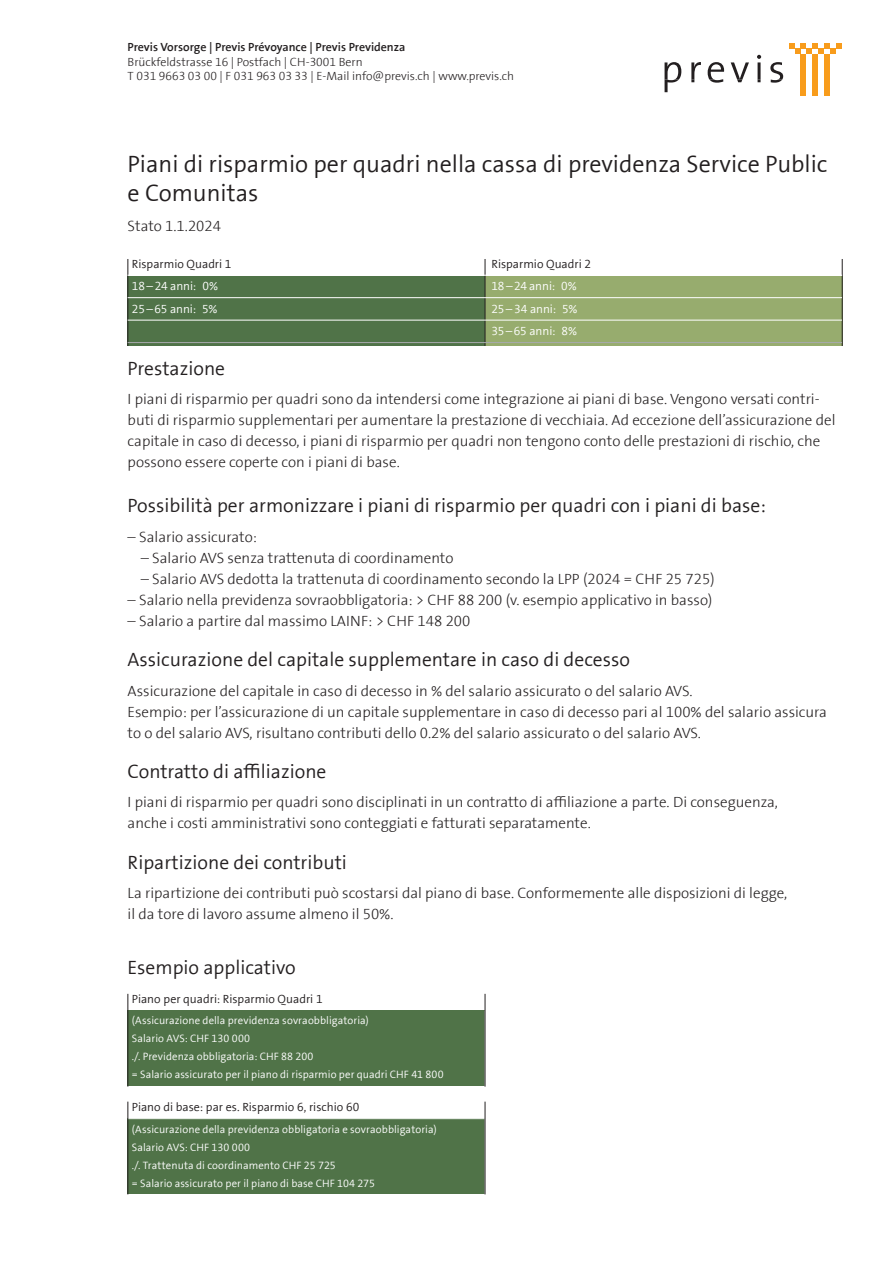
<style>
.page{position:relative;width:885px;height:1263px;background:#fff}
.page>*{position:absolute;margin:0;border:0;box-sizing:border-box;transform-origin:0 0}
.titel_17_previs{font:300 24px/28.8px "Previs The Sans";color:#231f20}
.titel_13_bold_previs{font:300 19.5px "Previs The Sans";color:#231f20}
.text_10_14_E_previs{font:300 19.5px "Previs The Sans";color:#231f20}
.text_10_14_E_previs-2{font:300 15px/21px "Previs The Sans";color:#231f20}
.titel_17_previs-2{font:300 15px "Previs The Sans";color:#231f20}
._8_light_Linien{font:300 12px "Previs The Sans";color:#231f20}
.t1{font:300 12px/14.4px "Previs The Sans";letter-spacing:-.005em;color:#231f20}
._8_light_Linien-2{font:300 12px "Previs The Sans";letter-spacing:-.005em;color:#fff}
.t2{font:300 12px "Previs The Sans";color:#231f20}
._8_light_Linien-3{font:300 10.8px/18px "Previs The Sans";letter-spacing:.005em;color:#fff}
.s1{font-style:inherit}
</style>
<div class="page">
<div style="left:128px;top:276px;width:357px;height:70px;background:#507348"></div>
<div style="left:485px;top:276px;width:357px;height:70px;background:#97ac6e"></div>
<hr style="left:484px;top:259px;width:1px;height:87px;background:#231f20">
<hr style="left:128px;top:259px;width:1px;height:87px;background:#231f20">
<div style="left:128px;top:1010px;width:357px;height:85px;background:#507348"></div>
<div style="left:128px;top:1119px;width:357px;height:85px;background:#507348"></div>
<div style="left:124px;top:1086px;width:365px;height:13px;background:#fff"></div>
<div style="left:124px;top:1194px;width:364px;height:19px;background:#fff"></div>
<hr style="left:484px;top:994px;width:1px;height:92px;background:#231f20">
<hr style="left:128px;top:994px;width:1px;height:92px;background:#231f20">
<hr style="left:484px;top:1101px;width:1px;height:93px;background:#231f20">
<hr style="left:128px;top:1101px;width:1px;height:93px;background:#231f20">
<hr style="left:841px;top:259px;width:1px;height:87px;background:#231f20">
<div style="left:800px;top:54px;width:6px;height:42px;background:#f89c1c"></div>
<div style="left:812px;top:54px;width:6px;height:42px;background:#f89c1c"></div>
<div style="left:824px;top:54px;width:6px;height:42px;background:#f89c1c"></div>
<svg style="left:664px;top:43px;width:178px;height:49px"></svg>
<hr style="left:128px;top:275px;width:713px;height:1px;background:#fff">
<hr style="left:128px;top:297px;width:713px;height:1px;background:#fff">
<hr style="left:128px;top:320px;width:713px;height:1px;background:#fff">
<hr style="left:128px;top:342px;width:713px;height:1px;background:#a8a9ad">
<p class="t1" style="left:128px;top:41px;width:279px">Previs Vorsorge | Previs Prévoyance | Previs Previdenza<br><span class="s1">Brückfeldstrasse 16 | Postfach | CH-3001 Bern</span></p>
<p class="t2" style="left:128px;top:70px;width:388px">T 031 9663 03 00 | F 031 963 03 33 | E-Mail info@previs.ch | www.previs.ch</p>
<p class="titel_17_previs" style="left:128px;top:151px;width:701px">Piani di risparmio per quadri nella cassa di previdenza Service Public e Comunitas</p>
<p class="titel_17_previs-2" style="left:128px;top:218px;width:95px">Stato 1.1.2024</p>
<p class="_8_light_Linien" style="left:132px;top:258px;width:101px">Risparmio Quadri 1</p>
<p class="_8_light_Linien" style="left:491px;top:258px;width:101px">Risparmio Quadri 2</p>
<p class="_8_light_Linien-2" style="left:132px;top:280px;width:88px">18–24 anni: 0%</p>
<p class="_8_light_Linien-2" style="left:491px;top:280px;width:87px">18–24 anni: 0%</p>
<p class="_8_light_Linien-2" style="left:132px;top:302px;width:87px">25–65 anni: 5%</p>
<p class="_8_light_Linien-2" style="left:491px;top:302px;width:87px">25–34 anni: 5%</p>
<p class="_8_light_Linien-2" style="left:491px;top:325px;width:87px">35–65 anni: 8%</p>
<p class="titel_13_bold_previs" style="left:128px;top:358px;width:99px">Prestazione</p>
<p class="text_10_14_E_previs-2" style="left:128px;top:389px;width:709px">I piani di risparmio per quadri sono da intendersi come integrazione ai piani di base. Vengono versati contri&shy;buti di risparmio supplementari per aumentare la prestazione di vecchiaia. Ad eccezione dell’assicurazione del capitale in caso di decesso, i piani di risparmio per quadri non tengono conto delle prestazioni di rischio, che possono essere coperte con i piani di base.</p>
<p class="titel_13_bold_previs" style="left:128px;top:495px;width:639px">Possibilità per armonizzare i piani di risparmio per quadri con i piani di base:</p>
<p class="text_10_14_E_previs-2" style="left:128px;top:527px;width:131px">– Salario assicurato:</p>
<p class="text_10_14_E_previs-2" style="left:141px;top:548px;width:314px">– Salario AVS senza trattenuta di coordinamento</p>
<p class="text_10_14_E_previs-2" style="left:141px;top:569px;width:575px">– Salario AVS dedotta la trattenuta di coordinamento secondo la LPP (2024 = CHF 25 725)</p>
<p class="text_10_14_E_previs-2" style="left:128px;top:590px;width:586px">– Salario nella previdenza sovraobbligatoria: &gt; CHF 88 200 (v. esempio applicativo in basso)</p>
<p class="text_10_14_E_previs-2" style="left:128px;top:611px;width:344px">– Salario a partire dal massimo LAINF: &gt; CHF 148 200</p>
<p class="titel_13_bold_previs" style="left:128px;top:649px;width:504px">Assicurazione del capitale supplementare in caso di decesso</p>
<p class="text_10_14_E_previs-2" style="left:128px;top:680px;width:566px">Assicurazione del capitale in caso di decesso in % del salario assicurato o del salario AVS.</p>
<p class="text_10_14_E_previs-2" style="left:128px;top:701px;width:701px">Esempio: per l’assicurazione di un capitale supplementare in caso di decesso pari al 100% del salario assicura to o del salario AVS, risultano contributi dello 0.2% del salario assicurato o del salario AVS.</p>
<p class="titel_13_bold_previs" style="left:128px;top:761px;width:200px">Contratto di affiliazione</p>
<p class="text_10_14_E_previs-2" style="left:128px;top:792px;width:652px">I piani di risparmio per quadri sono disciplinati in un contratto di affiliazione a parte. Di conseguenza, anche i costi amministrativi sono conteggiati e fatturati separatamente.</p>
<p class="titel_13_bold_previs" style="left:128px;top:852px;width:221px">Ripartizione dei contributi</p>
<p class="text_10_14_E_previs-2" style="left:128px;top:883px;width:661px">La ripartizione dei contributi può scostarsi dal piano di base. Conformemente alle disposizioni di legge, il da tore di lavoro assume almeno il 50%.</p>
<p class="text_10_14_E_previs" style="left:128px;top:957px;width:169px">Esempio applicativo</p>
<p class="_8_light_Linien-3" style="left:132px;top:1012px;width:238px">(Assicurazione della previdenza sovraobbligatoria)</p>
<p class="_8_light_Linien-3" style="left:132px;top:1030px;width:120px">Salario AVS: CHF 130 000</p>
<p class="_8_light_Linien-3" style="left:132px;top:1048px;width:183px">./. Previdenza obbligatoria: CHF 88 200</p>
<p class="_8_light_Linien-3" style="left:132px;top:1066px;width:313px">= Salario assicurato per il piano di risparmio per quadri CHF 41 800</p>
<p class="_8_light_Linien" style="left:132px;top:992px;width:192px">Piano per quadri: Risparmio Quadri 1</p>
<p class="_8_light_Linien" style="left:132px;top:1100px;width:229px">Piano di base: par es. Risparmio 6, rischio 60</p>
<p class="_8_light_Linien-3" style="left:132px;top:1120px;width:306px">(Assicurazione della previdenza obbligatoria e sovraobbligatoria)<br>Salario AVS: CHF 130 000<br>./. Trattenuta di coordinamento CHF 25 725<br>= Salario assicurato per il piano di base CHF 104 275</p>
</div>
